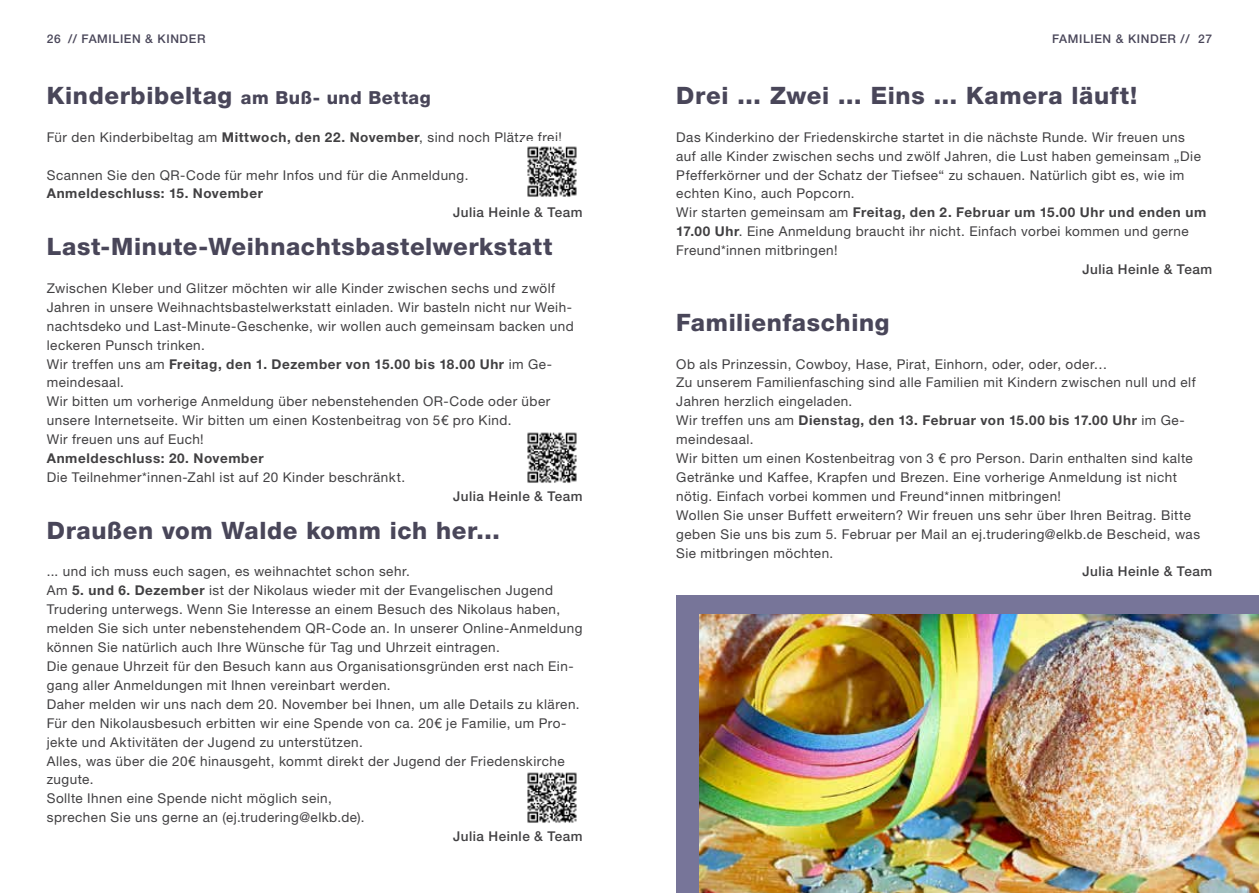
<style>
.page{position:relative;width:1259px;height:893px;background:#fff}
.page>*{position:absolute;margin:0;border:0;box-sizing:border-box;transform-origin:0 0}
.t1{font:800 24px "Helvetica Neue LT Std";letter-spacing:.025em;color:#494659}
.t2{font:800 18px "Helvetica Neue LT Std";letter-spacing:.03em;color:#494659}
.t3{font:13.5px/18.9px "Helvetica Neue LT Std";letter-spacing:.035em;color:#414042}
.t4{font:500 13.5px "Helvetica Neue LT Std";letter-spacing:.035em;color:#414042}
.t5{font:700 13.5px "Helvetica Neue LT Std";letter-spacing:.045em;color:#414042}
.t6{font:500 12px "Helvetica Neue LT Std";letter-spacing:.05em;color:#494659}
.s1{font-size:24px}
.s2{font-weight:700}
</style>
<div class="page">
<div style="left:677px;top:595px;width:582px;height:298px;background:#777599"></div>
<img style="left:699px;top:614px;width:560px;height:279px">
<img style="left:527px;top:146px;width:50px;height:51px">
<img style="left:527px;top:772px;width:50px;height:51px">
<img style="left:527px;top:432px;width:50px;height:51px">
<p class="t6" style="left:68px;top:31px;width:139px">// FAMILIEN &amp; KINDER</p>
<p class="t6" style="left:1052px;top:31px;width:139px">FAMILIEN &amp; KINDER //</p>
<p class="t6" style="left:47px;top:31px;width:15px">26</p>
<p class="t6" style="left:1198px;top:31px;width:15px">27</p>
<h2 class="t2" style="left:47px;top:87px;width:385px"><span class="s1">Kinderbibeltag</span> am Buß- und Bettag</h2>
<p class="t3" style="left:47px;top:127px;width:516px">Für den Kinderbibeltag am <span class="s2">Mittwoch, den 22. November</span>, sind noch Plätze frei!</p>
<p class="t3" style="left:47px;top:165px;width:423px">Scannen Sie den QR-Code für mehr Infos und für die Anmeldung.</p>
<p class="t5" style="left:47px;top:185px;width:218px">Anmeldeschluss: 15. November</p>
<p class="t4" style="left:453px;top:204px;width:131px">Julia Heinle &amp; Team</p>
<h1 class="t1" style="left:47px;top:232px;width:507px">Last-Minute-Weihnachtsbastelwerkstatt</h1>
<p class="t3" style="left:47px;top:279px;width:528px">Zwischen Kleber und Glitzer möchten wir alle Kinder zwischen sechs und zwölf Jahren in unsere Weihnachtsbastelwerkstatt einladen. Wir basteln nicht nur Weih&shy;nachtsdeko und Last-Minute-Geschenke, wir wollen auch gemeinsam backen und leckeren Punsch trinken.<br>Wir treffen uns am <span class="s2">Freitag, den 1. Dezember von 15.00 bis 18.00 Uhr</span> im Ge&shy;meindesaal.<br>Wir bitten um vorherige Anmeldung über nebenstehenden OR-Code oder über unsere Internetseite. Wir bitten um einen Kostenbeitrag von 5€ pro Kind.<br>Wir freuen uns auf Euch!</p>
<p class="t5" style="left:47px;top:450px;width:218px">Anmeldeschluss: 20. November</p>
<p class="t3" style="left:47px;top:468px;width:360px">Die Teilnehmer*innen-Zahl ist auf 20 Kinder beschränkt.</p>
<p class="t4" style="left:453px;top:488px;width:131px">Julia Heinle &amp; Team</p>
<h1 class="t1" style="left:47px;top:516px;width:455px">Draußen vom Walde komm ich her…</h1>
<p class="t3" style="left:47px;top:562px;width:537px">... und ich muss euch sagen, es weihnachtet schon sehr.<br>Am <span class="s2">5. und 6. Dezember</span> ist der Nikolaus wieder mit der Evangelischen Jugend Trudering unterwegs. Wenn Sie Interesse an einem Besuch des Nikolaus haben, melden Sie sich unter nebenstehendem QR-Code an. In unserer Online-Anmeldung können Sie natürlich auch Ihre Wünsche für Tag und Uhrzeit eintragen.<br>Die genaue Uhrzeit für den Besuch kann aus Organisationsgründen erst nach Ein&shy;gang aller Anmeldungen mit Ihnen vereinbart werden.<br>Daher melden wir uns nach dem 20. November bei Ihnen, um alle Details zu klären.<br>Für den Nikolausbesuch erbitten wir eine Spende von ca. 20€ je Familie, um Pro&shy;jekte und Aktivitäten der Jugend zu unterstützen.<br>Alles, was über die 20€ hinausgeht, kommt direkt der Jugend der Friedenskirche zugute.<br>Sollte Ihnen eine Spende nicht möglich sein,<br>sprechen Sie uns gerne an (ej.trudering@elkb.de).</p>
<p class="t4" style="left:453px;top:828px;width:131px">Julia Heinle &amp; Team</p>
<h1 class="t1" style="left:676px;top:81px;width:462px">Drei … Zwei … Eins … Kamera läuft!</h1>
<p class="t3" style="left:676px;top:127px;width:531px">Das Kinderkino der Friedenskirche startet in die nächste Runde. Wir freuen uns auf alle Kinder zwischen sechs und zwölf Jahren, die Lust haben gemeinsam „Die Pfefferkörner und der Schatz der Tiefsee“ zu schauen. Natürlich gibt es, wie im echten Kino, auch Popcorn.<br>Wir starten gemeinsam am <span class="s2">Freitag, den 2. Februar um 15.00 Uhr und enden um 17.00 Uhr</span>. Eine Anmeldung braucht ihr nicht. Einfach vorbei kommen und gerne Freund*innen mitbringen!</p>
<p class="t4" style="left:1082px;top:261px;width:131px">Julia Heinle &amp; Team</p>
<h1 class="t1" style="left:676px;top:308px;width:215px">Familienfasching</h1>
<p class="t3" style="left:676px;top:354px;width:525px">Ob als Prinzessin, Cowboy, Hase, Pirat, Einhorn, oder, oder, oder…<br>Zu unserem Familienfasching sind alle Familien mit Kindern zwischen null und elf Jahren herzlich eingeladen.<br>Wir treffen uns am <span class="s2">Dienstag, den 13. Februar von 15.00 bis 17.00 Uhr</span> im Ge&shy;meindesaal.<br>Wir bitten um einen Kostenbeitrag von 3 € pro Person. Darin enthalten sind kalte Getränke und Kaffee, Krapfen und Brezen. Eine vorherige Anmeldung ist nicht nötig. Einfach vorbei kommen und Freund*innen mitbringen!<br>Wollen Sie unser Buffett erweitern? Wir freuen uns sehr über Ihren Beitrag. Bitte geben Sie uns bis zum 5. Februar per Mail an ej.trudering@elkb.de Bescheid, was Sie mitbringen möchten.</p>
<p class="t4" style="left:1082px;top:564px;width:131px">Julia Heinle &amp; Team</p>
</div>
